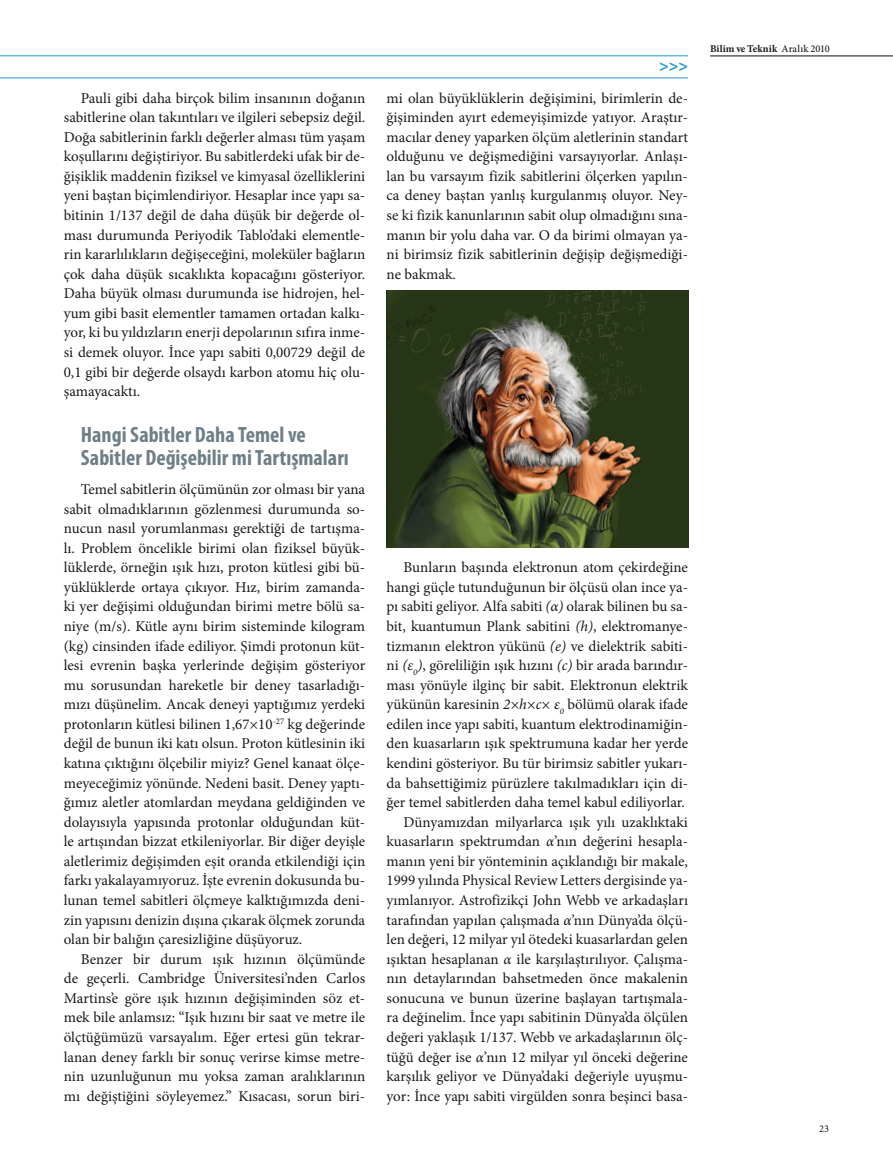
<style>
.page{position:relative;width:893px;height:1170px;background:#fff}
.page>*{position:absolute;margin:0;border:0;box-sizing:border-box;transform-origin:0 0}
.t1{font:700 condensed 22.2px/22.2px "Myriad Pro";color:#707f87}
.t2{font:700 16.2px "Myriad Pro";color:#2699d1}
.t3{font:15px/19.5px "Minion Pro";color:#1a171c;text-align:justify}
.t4{font:700 10.35px "Minion Pro";letter-spacing:.005em;color:#1a171c}
.t5{font:10.35px "Minion Pro";color:#1a171c}
.s1{font-style:italic}
.s2{font-weight:500}
</style>
<div class="page">
<img style="left:387px;top:290px;width:301px;height:257px">
<hr style="left:710px;top:56px;width:183px;height:1px;background:#070c12">
<hr style="left:0;top:78px;width:688px;height:1px;background:#2699d1">
<hr style="left:0;top:56px;width:688px;height:1px;background:#2699d1">
<p class="t3" style="left:64px;top:88px;width:303px;text-indent:17px">Pauli gibi daha birçok bilim insanının doğanın sabitlerine olan takıntıları ve ilgileri sebepsiz değil.<br>Doğa sabitlerinin farklı değerler alması tüm yaşam koşullarını değiştiriyor. Bu sabitlerdeki ufak bir de&shy;ğişiklik maddenin fiziksel ve kimyasal özelliklerini yeni baştan biçimlendiriyor. Hesaplar ince yapı sa&shy;bitinin 1/137 değil de daha düşük bir değerde ol&shy;ması durumunda Periyodik Tablo’daki elementle&shy;rin kararlılıkların değişeceğini, moleküler bağların çok daha düşük sıcaklıkta kopacağını gösteriyor.<br>Daha büyük olması durumunda ise hidrojen, hel&shy;yum gibi basit elementler tamamen ortadan kalkı&shy;yor, ki bu yıldızların enerji depolarının sıfıra inme&shy;si demek oluyor. İnce yapı sabiti 0,00729 değil de 0,1 gibi bir değerde olsaydı karbon atomu hiç olu&shy;şamayacaktı.</p>
<h1 class="t1" style="left:81px;top:423px;width:270px">Hangi Sabitler Daha Temel ve<br>Sabitler Değişebilir mi Tartışmaları</h1>
<p class="t3" style="left:64px;top:479px;width:303px;text-indent:17px">Temel sabitlerin ölçümünün zor olması bir yana sabit olmadıklarının gözlenmesi durumunda so&shy;nucun nasıl yorumlanması gerektiği de tartışma&shy;lı. Problem öncelikle birimi olan fiziksel büyük&shy;lüklerde, örneğin ışık hızı, proton kütlesi gibi bü&shy;yüklüklerde ortaya çıkıyor. Hız, birim zamanda&shy;ki yer değişimi olduğundan birimi metre bölü sa&shy;niye (m/s). Kütle aynı birim sisteminde kilogram (kg) cinsinden ifade ediliyor. Şimdi protonun küt&shy;lesi evrenin başka yerlerinde değişim gösteriyor mu sorusundan hareketle bir deney tasarladığı&shy;mızı düşünelim. Ancak deneyi yaptığımız yerdeki protonların kütlesi bilinen 1,67×10<sup>-27</sup> kg değerinde değil de bunun iki katı olsun. Proton kütlesinin iki katına çıktığını ölçebilir miyiz? Genel kanaat ölçe&shy;meyeceğimiz yönünde. Nedeni basit. Deney yaptı&shy;ğımız aletler atomlardan meydana geldiğinden ve dolayısıyla yapısında protonlar olduğundan küt&shy;le artışından bizzat etkileniyorlar. Bir diğer deyişle aletlerimiz değişimden eşit oranda etkilendiği için farkı yakalayamıyoruz. İşte evrenin dokusunda bu&shy;lunan temel sabitleri ölçmeye kalktığımızda deni&shy;zin yapısını denizin dışına çıkarak ölçmek zorunda olan bir balığın çaresizliğine düşüyoruz.</p>
<p class="t3" style="left:64px;top:949px;width:303px;text-indent:17px">Benzer bir durum ışık hızının ölçümünde de geçerli. Cambridge Üniversitesi’nden Carlos Martins’e göre ışık hızının değişiminden söz et&shy;mek bile anlamsız: “Işık hızını bir saat ve metre ile ölçtüğümüzü varsayalım. Eğer ertesi gün tekrar&shy;lanan deney farklı bir sonuç verirse kimse metre&shy;nin uzunluğunun mu yoksa zaman aralıklarının mı değiştiğini söyleyemez.” Kısacası, sorun biri-</p>
<p class="t2" style="left:659px;top:55px;width:30px">&gt;&gt;&gt;</p>
<p class="t3" style="left:386px;top:88px;width:303px">mi olan büyüklüklerin değişimini, birimlerin de&shy;ğişiminden ayırt edemeyişimizde yatıyor. Araştır&shy;macılar deney yaparken ölçüm aletlerinin standart olduğunu ve değişmediğini varsayıyorlar. Anlaşı&shy;lan bu varsayım fizik sabitlerini ölçerken yapılın&shy;ca deney baştan yanlış kurgulanmış oluyor. Ney&shy;se ki fizik kanunlarının sabit olup olmadığını sına&shy;manın bir yolu daha var. O da birimi olmayan ya&shy;ni birimsiz fizik sabitlerinin değişip değişmediği&shy;ne bakmak.</p>
<p class="t3" style="left:386px;top:557px;width:303px;text-align:right">Bunların başında elektronun atom çekirdeğine hangi güçle tutunduğunun bir ölçüsü olan ince ya&shy;pı sabiti geliyor. Alfa sabiti <span class="s1">(α)</span> olarak bilinen bu sa&shy;bit, kuantumun Plank sabitini <span class="s1">(h)</span>, elektromanye&shy;tizmanın elektron yükünü <span class="s1">(e)</span> ve dielektrik sabiti&shy;ni <span class="s1">(ε</span><sub>0</sub><span class="s1">)</span>, göreliliğin ışık hızını <span class="s1">(c)</span> bir arada barındır&shy;ması yönüyle ilginç bir sabit. Elektronun elektrik yükünün karesinin <span class="s1">2×h×c× ε</span><sub>0</sub> bölümü olarak ifade edilen ince yapı sabiti, kuantum elektrodinamiğin&shy;den kuasarların ışık spektrumuna kadar her yerde kendini gösteriyor. Bu tür birimsiz sabitler yukarı&shy;da bahsettiğimiz pürüzlere takılmadıkları için di&shy;ğer temel sabitlerden daha temel kabul ediliyorlar.<br>Dünyamızdan milyarlarca ışık yılı uzaklıktaki kuasarların spektrumdan <span class="s1">α</span>’nın değerini hesapla&shy;manın yeni bir yönteminin açıklandığı bir makale, 1999 yılında Physical Review Letters dergisinde ya&shy;yımlanıyor. Astrofizikçi John Webb ve arkadaşları tarafından yapılan çalışmada <span class="s1">α</span>’nın Dünya’da ölçü&shy;len değeri, 12 milyar yıl ötedeki kuasarlardan gelen ışıktan hesaplanan <span class="s1">α</span> ile karşılaştırılıyor. Çalışma&shy;nın detaylarından bahsetmeden önce makalenin sonucuna ve bunun üzerine başlayan tartışmala&shy;ra değinelim. İnce yapı sabitinin Dünya’da ölçülen değeri yaklaşık 1/137. Webb ve arkadaşlarının ölç&shy;tüğü değer ise <span class="s1">α</span>’nın 12 milyar yıl önceki değerine karşılık geliyor ve Dünya’daki değeriyle uyuşmu&shy;yor: İnce yapı sabiti virgülden sonra beşinci basa-</p>
<p class="t4" style="left:710px;top:41px;width:121px">Bilim ve Teknik <span class="s2">Aralık 2010</span></p>
<p class="t5" style="left:819px;top:1121px;width:11px">23</p>
</div>
